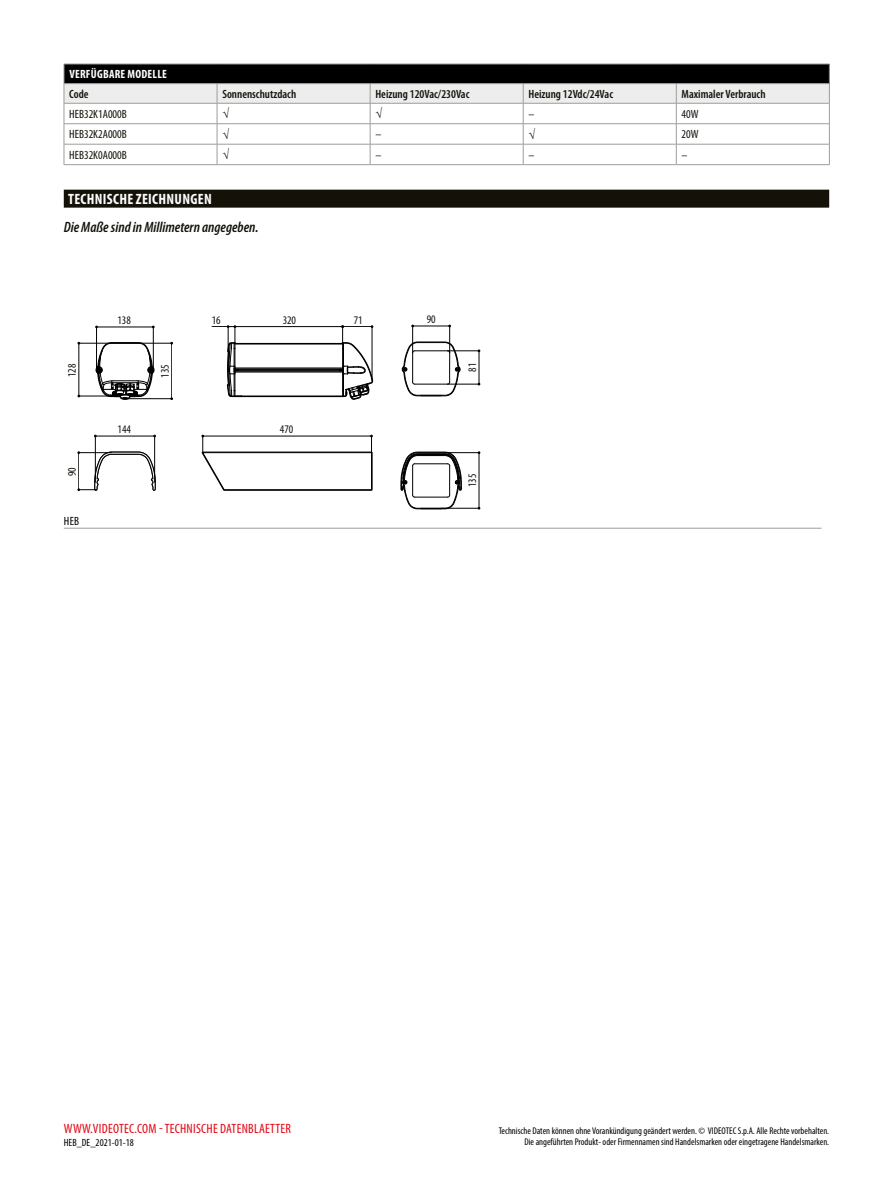
<style>
.page{position:relative;width:893px;height:1191px;background:#fff}
.page>*{position:absolute;margin:0;border:0;box-sizing:border-box;transform-origin:0 0}
.t1{font:italic 600 condensed 15px "Myriad Pro";color:#131108}
.t2{font:700 condensed 15px "Myriad Pro";letter-spacing:.02em;color:#fdfdfd}
.t3{font:condensed 13.5px "Myriad Pro";letter-spacing:.02em;color:#e30613}
.t4{font:600 condensed 12px "Myriad Pro";color:#131108}
.t5{font:condensed 12px "Myriad Pro";color:#131108}
.t6{font:700 condensed 12px "Myriad Pro";letter-spacing:.02em;color:#fff}
.t7{font:condensed 12px "Myriad Pro";color:#000}
.t8{font:condensed 11.55px "Myriad Pro";color:#131108}
.t9{font:condensed 10.5px "Myriad Pro";color:#000}
.t10{font:condensed 9.75px/11.7px "Myriad Pro";color:#000;text-align:right}
</style>
<div class="page">
<div style="left:64px;top:190px;width:765px;height:18px;background:#131108"></div>
<hr style="left:64px;top:164px;width:153px;height:1px;background:#9d9d9c">
<hr style="left:217px;top:164px;width:153px;height:1px;background:#9d9d9c">
<hr style="left:370px;top:164px;width:153px;height:1px;background:#9d9d9c">
<hr style="left:523px;top:164px;width:153px;height:1px;background:#9d9d9c">
<hr style="left:676px;top:164px;width:154px;height:1px;background:#9d9d9c">
<svg style="left:400px;top:451px;width:62px;height:58px"></svg>
<svg style="left:95px;top:342px;width:60px;height:58px"></svg>
<svg style="left:201px;top:435px;width:172px;height:56px"></svg>
<hr style="left:95px;top:436px;width:1px;height:46px;background:#000">
<hr style="left:154px;top:436px;width:1px;height:46px;background:#000">
<hr style="left:95px;top:436px;width:60px;height:1px;background:#000">
<svg style="left:77px;top:451px;width:79px;height:40px"></svg>
<hr style="left:445px;top:452px;width:34px;height:1px;background:#000">
<hr style="left:441px;top:508px;width:38px;height:1px;background:#000">
<hr style="left:479px;top:452px;width:1px;height:56px;background:#000">
<hr style="left:448px;top:350px;width:31px;height:1px;background:#000">
<hr style="left:448px;top:384px;width:31px;height:1px;background:#000">
<hr style="left:479px;top:351px;width:1px;height:33px;background:#000">
<svg style="left:402px;top:325px;width:59px;height:71px"></svg>
<hr style="left:153px;top:327px;width:1px;height:43px;background:#000">
<hr style="left:96px;top:327px;width:1px;height:43px;background:#000">
<hr style="left:97px;top:327px;width:56px;height:1px;background:#000">
<hr style="left:79px;top:343px;width:32px;height:1px;background:#000">
<hr style="left:79px;top:396px;width:36px;height:1px;background:#000">
<hr style="left:79px;top:343px;width:1px;height:53px;background:#000">
<hr style="left:111px;top:343px;width:61px;height:1px;background:#000">
<hr style="left:125px;top:398px;width:47px;height:1px;background:#000">
<hr style="left:172px;top:343px;width:1px;height:56px;background:#000">
<svg style="left:212px;top:325px;width:161px;height:75px"></svg>
<hr style="left:64px;top:528px;width:757px;height:1px;background:#9d9d9c">
<svg style="left:64px;top:64px;width:766px;height:100px"></svg>
<p class="t6" style="left:69px;top:67px;width:99px">VERFÜGBARE MODELLE</p>
<p class="t4" style="left:69px;top:87px;width:21px">Code</p>
<p class="t4" style="left:222px;top:87px;width:75px">Sonnenschutzdach</p>
<p class="t4" style="left:375px;top:87px;width:95px">Heizung 120Vac/230Vac</p>
<p class="t4" style="left:528px;top:87px;width:86px">Heizung 12Vdc/24Vac</p>
<p class="t4" style="left:682px;top:87px;width:85px">Maximaler Verbrauch</p>
<p class="t5" style="left:69px;top:106px;width:59px">HEB32K1A000B</p>
<p class="t5" style="left:528px;top:106px;width:7px">–</p>
<p class="t5" style="left:682px;top:106px;width:19px">40W</p>
<p class="t5" style="left:69px;top:127px;width:59px">HEB32K2A000B</p>
<p class="t5" style="left:375px;top:127px;width:7px">–</p>
<p class="t5" style="left:682px;top:127px;width:19px">20W</p>
<p class="t5" style="left:69px;top:147px;width:59px">HEB32K0A000B</p>
<p class="t5" style="left:375px;top:147px;width:7px">–</p>
<p class="t5" style="left:528px;top:147px;width:7px">–</p>
<p class="t5" style="left:682px;top:147px;width:7px">–</p>
<h1 class="t2" style="left:68px;top:190px;width:145px">TECHNISCHE ZEICHNUNGEN</h1>
<h1 class="t1" style="left:64px;top:219px;width:196px">Die Maße sind in Millimetern angegeben.</h1>
<p class="t8" style="left:117px;top:314px;width:15px">138</p>
<p class="t8" style="left:212px;top:314px;width:10px">16</p>
<p class="t8" style="left:283px;top:314px;width:15px">320</p>
<p class="t8" style="left:354px;top:314px;width:10px">71</p>
<p class="t8" style="left:427px;top:313px;width:10px">90</p>
<p class="t8" style="left:66px;top:377px;width:15px;rotate:-90deg">128</p>
<p class="t8" style="left:466px;top:372px;width:10px;rotate:-90deg">81</p>
<p class="t8" style="left:159px;top:378px;width:15px;rotate:-90deg">135</p>
<p class="t8" style="left:66px;top:476px;width:10px;rotate:-90deg">90</p>
<p class="t7" style="left:64px;top:513px;width:17px">HEB</p>
<p class="t8" style="left:118px;top:423px;width:15px">144</p>
<p class="t8" style="left:280px;top:423px;width:15px">470</p>
<p class="t8" style="left:466px;top:487px;width:15px;rotate:-90deg">135</p>
<h2 class="t3" style="left:64px;top:1120px;width:229px">WWW.VIDEOTEC.COM - TECHNISCHE DATENBLAETTER</h2>
<p class="t9" style="left:64px;top:1135px;width:72px">HEB_DE_2021-01-18</p>
<p class="t10" style="left:499px;top:1124px;width:332px">Technische Daten können ohne Vorankündigung geändert werden. © VIDEOTEC S.p.A. Alle Rechte vorbehalten.<br>Die angeführten Produkt- oder Firmennamen sind Handelsmarken oder eingetragene Handelsmarken.</p>
</div>
